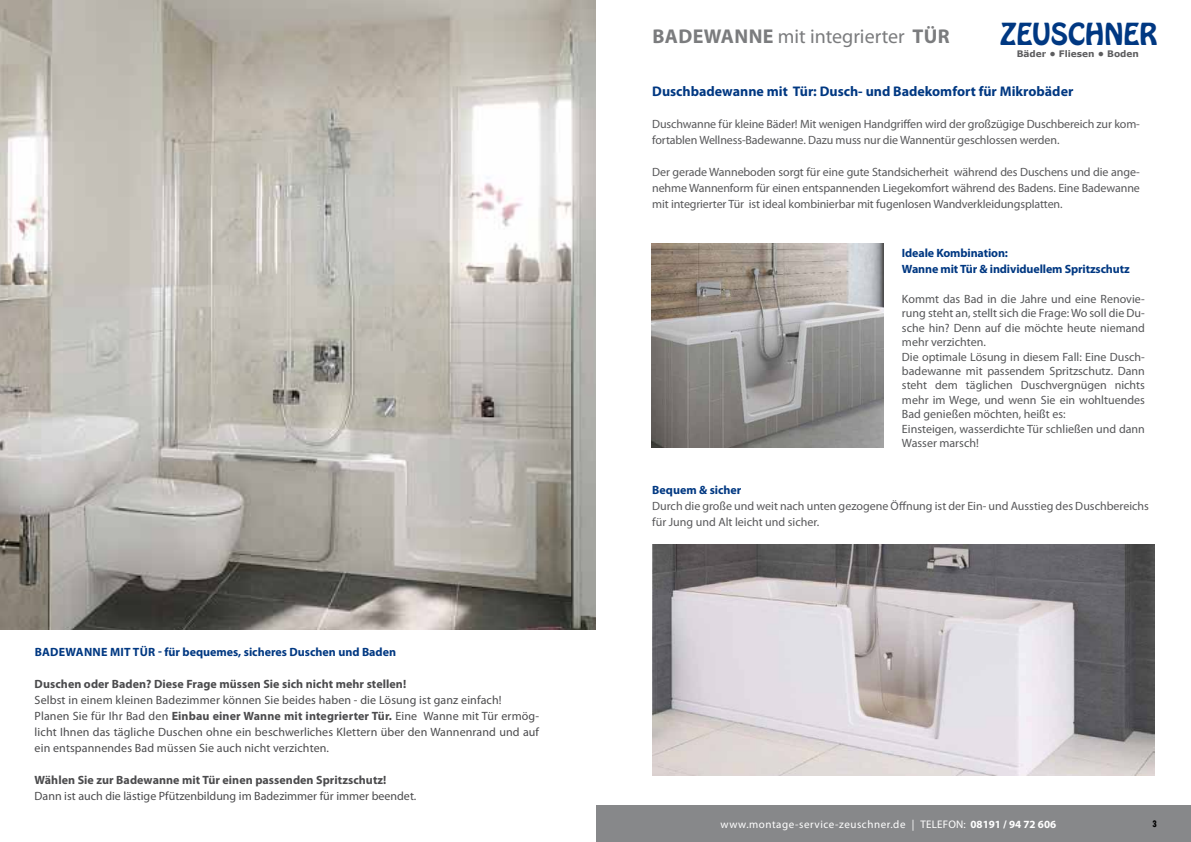
<style>
.page{position:relative;width:1191px;height:842px;background:#fff}
.page>*{position:absolute;margin:0;border:0;box-sizing:border-box;transform-origin:0 0}
.t1{font:26.8px "Hobo Std";color:#003882}
.t2{font:20px "Myriad Pro";color:#7b7c7e}
.t3{font:700 20px "Myriad Pro";color:#7b7c7e}
.t4{font:700 14px "Myriad Pro";color:#003882}
.t5{font:12px/16px "Myriad Pro";letter-spacing:-.01em;color:#58585a}
.t6{font:12px/14.4px "Myriad Pro";color:#555658}
.t7{font:12px/16px "Myriad Pro";letter-spacing:.01em;color:#4b4b4d}
.t8{font:700 12px/16px "Myriad Pro";color:#003882}
.t9{font:700 12px "Myriad Pro";letter-spacing:.005em;color:#4b4b4d}
.t10{font:11px "Myriad Pro";letter-spacing:.05em;color:#fff}
.t11{font:800 condensed 10px "Tw Cen";color:#000}
.t12{font:700 9px "Verdana";color:#5d5d5f}
.s1{font-weight:700}
</style>
<div class="page">
<img style="left:0;top:0;width:595px;height:629px">
<img style="left:652px;top:545px;width:503px;height:230px">
<img style="left:652px;top:243px;width:231px;height:204px">
<div style="left:596px;top:806px;width:595px;height:36px;background:#87888a"></div>
<p class="t8" style="left:35px;top:644px;width:16px">Bade</p>
<p class="t8" style="left:66px;top:644px;width:332px">wanne mit tür - für bequemes, sicheres Duschen und Baden</p>
<p class="t9" style="left:35px;top:676px;width:373px">Duschen oder Baden? Diese Frage müssen Sie sich nicht mehr stellen!</p>
<p class="t7" style="left:35px;top:692px;width:506px">Selbst in einem kleinen Badezimmer können Sie beides haben - die Lösung ist ganz einfach!<br>Planen Sie für Ihr Bad den <span class="s1">Einbau einer Wanne mit integrierter Tür.</span> Eine Wanne mit Tür ermög&shy;licht Ihnen das tägliche Duschen ohne ein beschwerliches Klettern über den Wannenrand und auf ein entspannendes Bad müssen Sie auch nicht verzichten.</p>
<p class="t9" style="left:35px;top:772px;width:353px">Wählen Sie zur Badewanne mit Tür einen passenden Spritzschutz!</p>
<p class="t7" style="left:35px;top:788px;width:383px">Dann ist auch die lästige Pfützenbildung im Badezimmer für immer beendet.</p>
<h1 class="t1" style="left:1000px;top:15px;width:159px">ZEUSCHNER</h1>
<p class="t12" style="left:1016px;top:47px;width:124px">Bäder • Fliesen • Boden</p>
<h2 class="t3" style="left:652px;top:23px;width:14px">bade</h2>
<h2 class="t2" style="left:704px;top:24px;width:247px"><span class="s1">wanne</span> mit integrierter <span class="s1">tür</span></h2>
<p class="t4" style="left:652px;top:82px;width:423px">Duschbadewanne mit Tür: Dusch- und Badekomfort für Mikrobäder</p>
<p class="t5" style="left:652px;top:116px;width:489px">Duschwanne für kleine Bäder! Mit wenigen Handgriffen wird der großzügige Duschbereich zur kom&shy;fortablen Wellness-Badewanne. Dazu muss nur die Wannentür geschlossen werden.</p>
<p class="t5" style="left:652px;top:164px;width:489px;text-align:justify">Der gerade Wanneboden sorgt für eine gute Standsicherheit während des Duschens und die ange&shy;nehme Wannenform für einen entspannenden Liegekomfort während des Badens. Eine Badewanne mit integrierter Tür ist ideal kombinierbar mit fugenlosen Wandverkleidungsplatten.</p>
<p class="t8" style="left:902px;top:244px;width:229px">Ideale Kombination:<br>Wanne mit Tür &amp; individuellem Spritzschutz</p>
<p class="t6" style="left:902px;top:292px;width:244px">Kommt das Bad in die Jahre und eine Renovie&shy;rung steht an, stellt sich die Frage: Wo soll die Du&shy;sche hin? Denn auf die möchte heute niemand mehr verzichten.<br>Die optimale Lösung in diesem Fall: Eine Dusch&shy;badewanne mit passendem Spritzschutz. Dann steht dem täglichen Duschvergnügen nichts mehr im Wege, und wenn Sie ein wohltuendes Bad genießen möchten, heißt es:<br>Einsteigen, wasserdichte Tür schließen und dann Wasser marsch!</p>
<p class="t8" style="left:652px;top:481px;width:91px">Bequem &amp; sicher</p>
<p class="t5" style="left:652px;top:497px;width:498px">Durch die große und weit nach unten gezogene Öffnung ist der Ein- und Ausstieg des Duschbereichs für Jung und Alt leicht und sicher.</p>
<p class="t10" style="left:720px;top:817px;width:337px">www.montage-service-zeuschner.de | Telefon: <span class="s1">08191 / 94 72 606</span></p>
<p class="t11" style="left:1152px;top:817px;width:11px">1 33</p>
</div>
